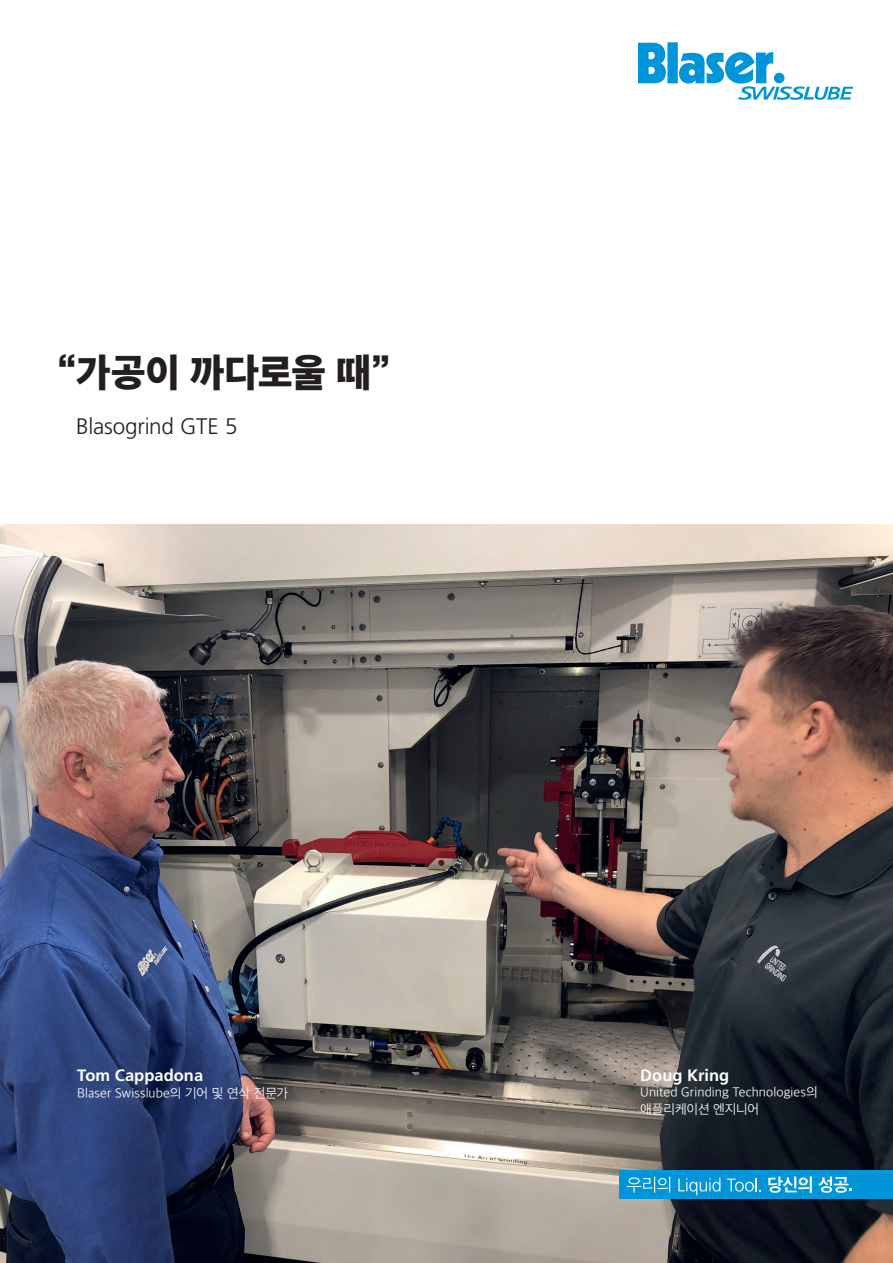
<style>
.page{position:relative;width:893px;height:1263px;background:#fff}
.page>*{position:absolute;margin:0;border:0;box-sizing:border-box;transform-origin:0 0}
.t1{font:39.75px "Apple SD Gothic Neo H";letter-spacing:-.005em;color:#231f20}
.t2{font:300 22.5px "Frutiger LT Std";letter-spacing:-.01em;color:#231f20}
.t3{font:700 16.5px "Frutiger LT Std";color:#fff}
.t4{font:13.5px/16.2px "Apple SD Gothic Neo L";letter-spacing:.005em;color:#fff}
</style>
<div class="page">
<img style="left:0;top:525px;width:893px;height:738px">
<div style="left:619px;top:1170px;width:274px;height:29px;background:#0095d9"></div>
<svg style="left:627px;top:1177px;width:43px;height:16px"></svg>
<svg style="left:678px;top:1178px;width:42px;height:17px"></svg>
<svg style="left:727px;top:1178px;width:34px;height:13px"></svg>
<svg style="left:768px;top:1176px;width:44px;height:17px"></svg>
<svg style="left:818px;top:1176px;width:33px;height:17px"></svg>
<div style="left:667px;top:42px;width:11px;height:41px;background:#0095d9"></div>
<svg style="left:639px;top:43px;width:27px;height:40px"></svg>
<svg style="left:679px;top:52px;width:174px;height:48px"></svg>
<h1 class="t1" style="left:57px;top:343px;width:335px">“가공이 까다로울 때”</h1>
<h2 class="t2" style="left:76px;top:413px;width:163px">Blasogrind GTE 5</h2>
<p class="t3" style="left:77px;top:1066px;width:127px">Tom Cappadona</p>
<p class="t4" style="left:77px;top:1083px;width:212px">Blaser Swisslube의 기어 및 연삭 전문가</p>
<p class="t3" style="left:640px;top:1066px;width:91px">Doug Kring</p>
<p class="t4" style="left:640px;top:1083px;width:179px">United Grinding Technologies의 애플리케이션 엔지니어</p>
</div>
